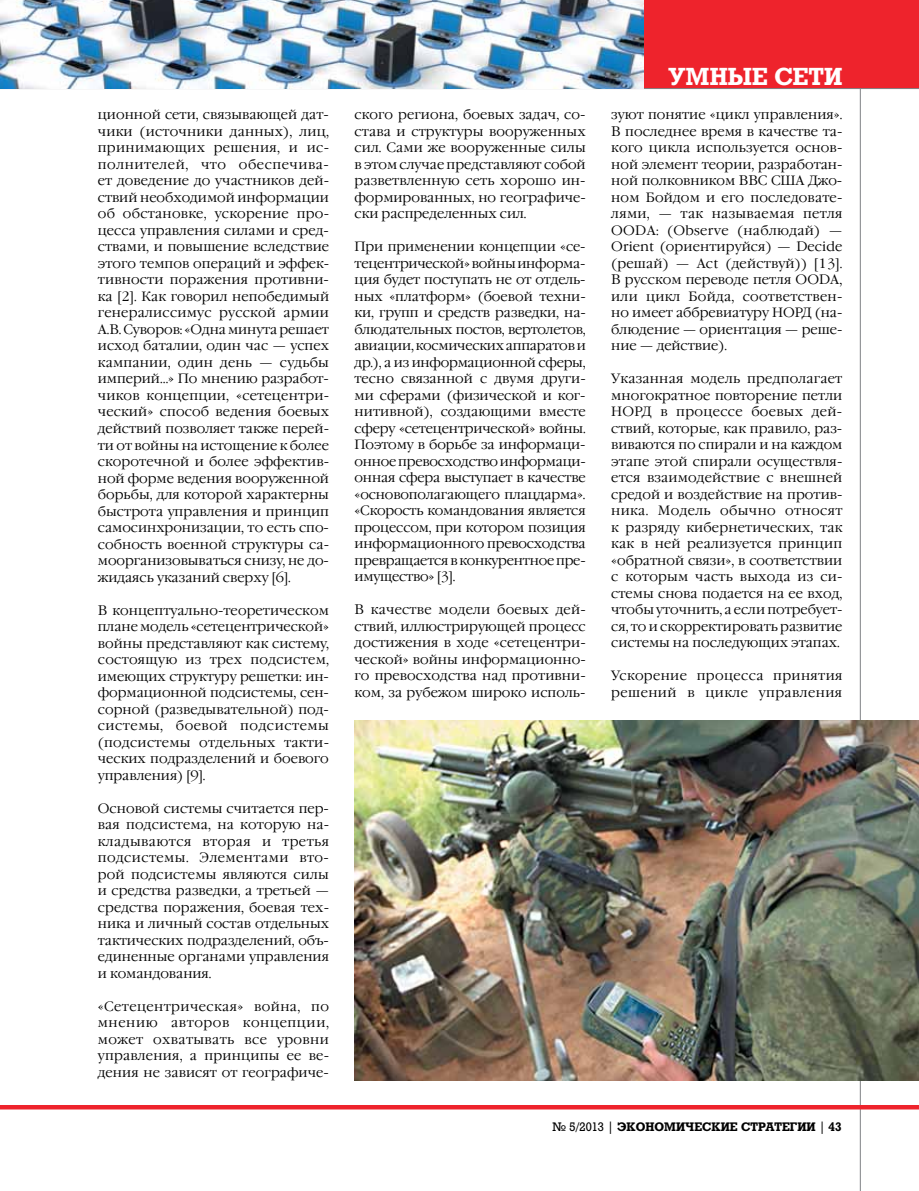
<style>
.page{position:relative;width:919px;height:1191px;background:#fff}
.page>*{position:absolute;margin:0;border:0;box-sizing:border-box;transform-origin:0 0}
.t1{font:700 24px "Rodeo";letter-spacing:.01em;color:#fff}
.t2{font:300 13.5px/16.5px "Garamond C";color:#000;text-align:justify}
.t3{font:300 13.5px/16.5px "Garamond C";letter-spacing:.03em;color:#000}
.t4{font:700 12px "Rodeo";color:#000}
.s1{font-weight:400}
</style>
<div class="page">
<div style="left:642px;top:0;width:276px;height:89px;background:#ee232c"></div>
<hr style="left:859px;top:88px;width:1px;height:1103px;background:#808285">
<hr style="left:0;top:1105px;width:918px;height:4px;background:#ee232c">
<hr style="left:0;top:88px;width:918px;height:1px;background:#808285">
<img style="left:0;top:0;width:643px;height:88px">
<img style="left:354px;top:721px;width:564px;height:359px">
<p class="t2" style="left:98px;top:107px;width:233px">ционной сети, связывающей дат&shy;чики (источники данных), лиц, принимающих решения, и ис&shy;полнителей, что обеспечива&shy;ет доведение до участников дей&shy;ствий необходимой информации об обстановке, ускорение про&shy;цесса управления силами и сред&shy;ствами, и повышение вследствие этого темпов операций и эффек&shy;тивности поражения противни&shy;ка [2]. Как говорил непобедимый генералиссимус русской армии А.В. Суворов: «Одна минута решает исход баталии, один час — успех кампании, один день — судьбы империй…» По мнению разработ&shy;чиков концепции, «сетецентри&shy;ческий» способ ведения боевых действий позволяет также перей&shy;ти от войны на истощение к более скоротечной и более эффектив&shy;ной форме ведения вооруженной борьбы, для которой характерны быстрота управления и принцип самосинхронизации, то есть спо&shy;собность военной структуры са&shy;моорганизовываться снизу, не до&shy;жидаясь указаний сверху [6].</p>
<p class="t2" style="left:98px;top:602px;width:233px">В концептуально-теоретическом плане модель «сетецентрической» войны представляют как систему, состоящую из трех подсистем, имеющих структуру решетки: ин&shy;формационной подсистемы, сен&shy;сорной (разведывательной) под&shy;системы, боевой подсистемы (подсистемы отдельных такти&shy;ческих подразделений и боевого управления) [9].</p>
<p class="t2" style="left:98px;top:800px;width:233px">Основой системы считается пер&shy;вая подсистема, на которую на&shy;кладываются вторая и третья подсистемы. Элементами вто&shy;рой подсистемы являются силы и средства разведки, а третьей — средства поражения, боевая тех&shy;ника и личный состав отдельных тактических подразделений, объ&shy;единенные органами управления и командования.</p>
<p class="t2" style="left:98px;top:998px;width:233px">«Сетецентрическая» война, по мнению авторов концепции, может охватывать все уровни управления, а принципы ее ве&shy;дения не зависят от географиче-</p>
<p class="t2" style="left:354px;top:107px;width:233px">ского региона, боевых задач, со&shy;става и структуры вооруженных сил. Сами же вооруженные силы в этом случае представляют собой разветвленную сеть хорошо ин&shy;формированных, но географиче&shy;ски распределенных сил.</p>
<p class="t2" style="left:354px;top:239px;width:233px">При применении концепции «се&shy;тецентрической» войны информа&shy;ция будет поступать не от отдель&shy;ных «платформ» (боевой техни&shy;ки, групп и средств разведки, на&shy;блюдательных постов, вертолетов, авиации, космических аппаратов и др.), а из информационной сферы, тесно связанной с двумя други&shy;ми сферами (физической и ког&shy;нитивной), создающими вместе сферу «сетецентрической» войны.<br>Поэтому в борьбе за информаци&shy;онное превосходство информаци&shy;онная сфера выступает в качестве «основополагающего плацдарма». «Скорость командования является процессом, при котором позиция информационного превосходства превращается в конкурентное пре&shy;имущество» [3].</p>
<p class="t2" style="left:354px;top:602px;width:233px">В качестве модели боевых дей&shy;ствий, иллюстрирующей процесс достижения в ходе «сетецентри&shy;ческой» войны информационно&shy;го превосходства над противни&shy;ком, за рубежом широко исполь-</p>
<h1 class="t1" style="left:668px;top:62px;width:176px">УМНЫЕ СЕТИ</h1>
<p class="t2" style="left:611px;top:107px;width:233px">зуют понятие «цикл управления».<br>В последнее время в качестве та&shy;кого цикла используется основ&shy;ной элемент теории, разработан&shy;ной полковником ВВС США Джо&shy;ном Бойдом и его последовате&shy;лями, — так называемая петля OODA: (Observe (наблюдай) — Orient (ориентируйся) — Decide (решай) — Act (действуй)) [13].<br>В русском переводе петля OODA, или цикл Бойда, соответствен&shy;но имеет аббревиатуру НОРД (на&shy;блюдение — ориентация — реше&shy;ние — действие).</p>
<p class="t2" style="left:611px;top:371px;width:233px">Указанная модель предполагает многократное повторение петли НОРД в процессе боевых дей&shy;ствий, которые, как правило, раз&shy;виваются по спирали и на каждом этапе этой спирали осуществля&shy;ется взаимодействие с внешней средой и воздействие на против&shy;ника. Модель обычно относят к разряду кибернетических, так как в ней реализуется принцип «обратной связи», в соответствии с которым часть выхода из си&shy;стемы снова подается на ее вход, чтобы уточнить, а если потребует&shy;ся, то и скорректировать развитие системы на последующих этапах.</p>
<p class="t3" style="left:611px;top:668px;width:233px">Ускорение процесса принятия решений в цикле управления</p>
<p class="t4" style="left:552px;top:1119px;width:290px"><span class="s1">№ 5/2013 |</span> ЭКОНОМИЧЕСКИЕ СТРАТЕГИИ <span class="s1">|</span> 43</p>
</div>
